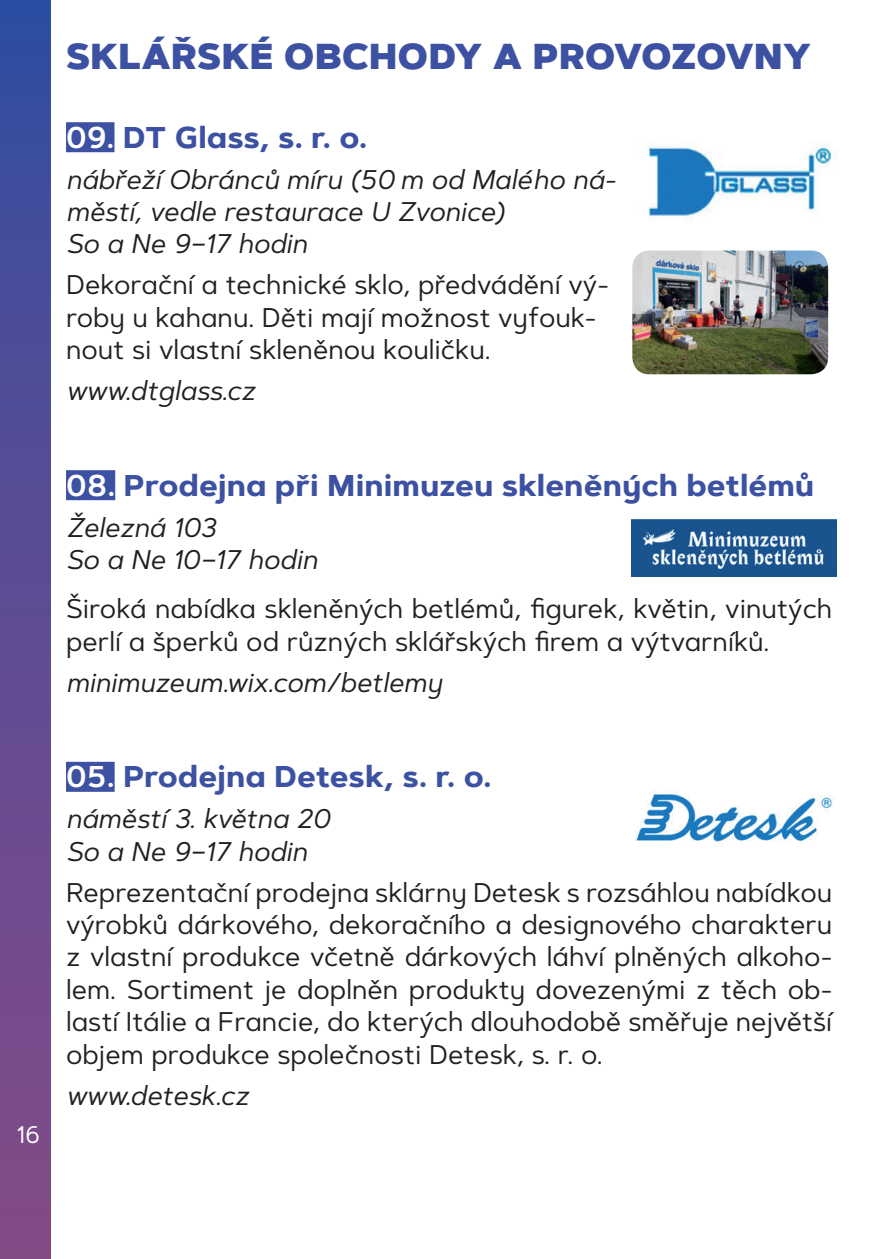
<style>
.page{position:relative;width:893px;height:1259px;background:#fff}
.page>*{position:absolute;margin:0;border:0;box-sizing:border-box;transform-origin:0 0}
.t1{font:900 36px "Artegra Sans Alt";letter-spacing:.01em;color:#3d51a3}
.t2{font:700 30px "Artegra Sans Alt";letter-spacing:.02em;color:#3d51a3}
.t3{font:27px/32.4px "Artegra Sans Alt";color:#231f20}
.t4{font:italic 27px/32.4px "Artegra Sans Alt";color:#231f20}
.t5{font:24px "Artegra Sans Alt";color:#fff}
.s1{font-weight:600;color:#fff}
</style>
<div class="page">
<div style="left:0;top:0;width:50px;height:1259px;background:linear-gradient(to bottom,#334ea1,#884a86)"></div>
<div style="left:66px;top:122px;width:48px;height:30px;background:#3d51a3"></div>
<div style="left:66px;top:470px;width:49px;height:30px;background:#3d51a3"></div>
<div style="left:66px;top:762px;width:49px;height:30px;background:#3d51a3"></div>
<img style="left:647px;top:145px;width:185px;height:74px">
<img style="left:632px;top:519px;width:205px;height:57px">
<img style="left:635px;top:790px;width:198px;height:52px">
<img style="left:632px;top:250px;width:196px;height:124px">
<p class="t5" style="left:17px;top:1118px;width:25px">16</p>
<h1 class="t1" style="left:66px;top:29px;width:746px">SKLÁŘSKÉ OBCHODY A PROVOZOVNY</h1>
<p class="t2" style="left:66px;top:115px;width:302px"><span class="s1">09.</span> DT Glass, s. r. o.</p>
<p class="t4" style="left:66px;top:162px;width:551px">nábřeží Obránců míru (50 m od Malého ná&shy;městí, vedle restaurace U Zvonice)<br>So a Ne 9–17 hodin</p>
<p class="t3" style="left:66px;top:268px;width:544px">Dekorační a technické sklo, předvádění vý&shy;roby u kahanu. Děti mají možnost vyfouk&shy;nout si vlastní skleněnou kouličku.</p>
<p class="t4" style="left:66px;top:374px;width:191px">www.dtglass.cz</p>
<p class="t2" style="left:66px;top:463px;width:749px"><span class="s1">08.</span> Prodejna při Minimuzeu skleněných b￼etlémů</p>
<p class="t4" style="left:66px;top:510px;width:253px">Železná 103<br>So a Ne 10–17 hodin</p>
<p class="t3" style="left:66px;top:592px;width:768px">Široká nabídka skleněných betlémů, figurek, květin, vinutých perlí a šperků od různých sklářských firem a výtvarníků.</p>
<p class="t4" style="left:66px;top:665px;width:378px">minimuzeum.wix.com/betlemy</p>
<p class="t2" style="left:66px;top:754px;width:427px"><span class="s1">05.</span> Prodejna Detesk, s. r. o.</p>
<p class="t4" style="left:66px;top:802px;width:266px">náměstí 3. května 20<br>So a Ne 9–17 hodin</p>
<p class="t3" style="left:66px;top:875px;width:768px;text-align:justify">Reprezentační prodejna sklárny Detesk s rozsáhlou nabídkou výrobků dárkového, dekoračního a designového charakteru z vlastní produkce včetně dárkových láhví plněných alkoho&shy;lem. Sortiment je doplněn produkty dovezenými z těch ob&shy;lastí Itálie a Francie, do kterých dlouhodobě směřuje největší objem produkce společnosti Detesk, s. r. o.</p>
<p class="t4" style="left:66px;top:1078px;width:184px">www.detesk.cz</p>
</div>
